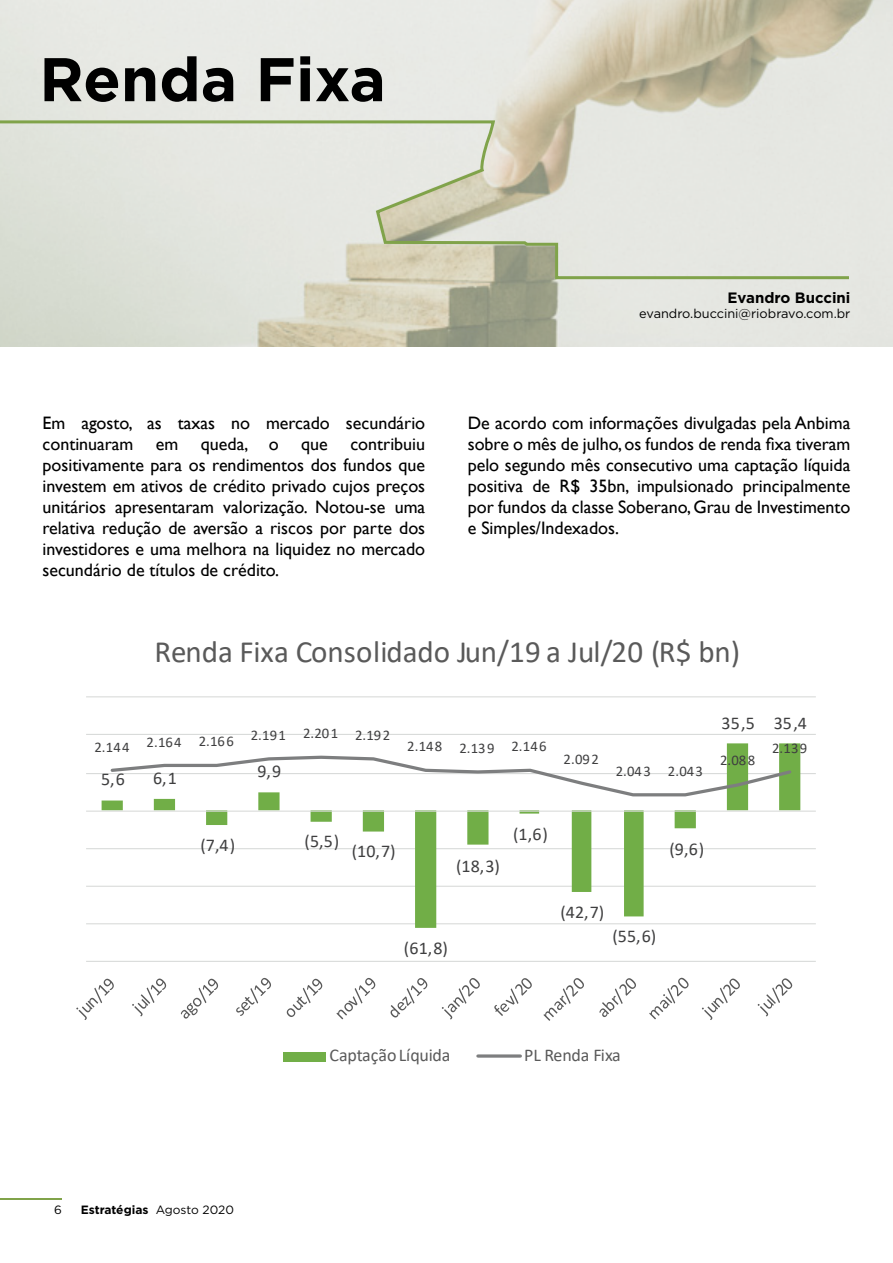
<style>
.page{position:relative;width:893px;height:1263px;background:#fff}
.page>*{position:absolute;margin:0;border:0;box-sizing:border-box;transform-origin:0 0}
.t1{font:700 61.5px "Gotham";color:#000}
.t2{font:31.05px "Calibri";color:#5a5a5a}
.t3{font:18px/21px "Gill Sans";color:#000;text-align:justify}
.t4{font:18px "Calibri";letter-spacing:.01em;color:#3f3f40}
.t5{font:18px "Calibri";color:#5a5a5a}
.t6{font:700 17.1px "Gotham";letter-spacing:-.01em;color:#000}
.t7{font:700 15px "Gotham";color:#000}
.t8{font:14.7px "Calibri";letter-spacing:.05em;color:#3f3f40}
.t9{font:12.75px "Gotham";color:#000}
.t10{font:700 12px "Gotham";color:#000}
.t11{font:12px "Gotham";color:#000}
.s1{font-weight:400}
</style>
<div class="page">
<hr style="left:0;top:1198px;width:62px;height:1px;background:#80a34a">
<img style="left:0;top:0;width:893px;height:347px">
<svg style="left:0;top:119px;width:852px;height:162px;background:#dcded3"></svg>
<hr style="left:86px;top:961px;width:730px;height:1px;background:#d8dad9">
<hr style="left:86px;top:923px;width:730px;height:1px;background:#d8dad9">
<hr style="left:86px;top:886px;width:730px;height:1px;background:#d8dad9">
<hr style="left:86px;top:848px;width:730px;height:1px;background:#d8dad9">
<hr style="left:86px;top:773px;width:730px;height:1px;background:#d8dad9">
<hr style="left:86px;top:734px;width:730px;height:1px;background:#d8dad9">
<hr style="left:86px;top:696px;width:730px;height:1px;background:#d8dad9">
<svg style="left:102px;top:743px;width:698px;height:185px"></svg>
<hr style="left:86px;top:811px;width:730px;height:1px;background:#d8dad9">
<svg style="left:109px;top:754px;width:685px;height:45px"></svg>
<svg style="left:76px;top:979px;width:38px;height:41px"></svg>
<svg style="left:132px;top:978px;width:34px;height:38px"></svg>
<svg style="left:181px;top:979px;width:37px;height:39px"></svg>
<svg style="left:236px;top:978px;width:35px;height:38px"></svg>
<svg style="left:287px;top:979px;width:35px;height:38px"></svg>
<svg style="left:336px;top:978px;width:39px;height:41px"></svg>
<svg style="left:390px;top:978px;width:37px;height:39px"></svg>
<svg style="left:442px;top:978px;width:38px;height:41px"></svg>
<svg style="left:494px;top:978px;width:38px;height:38px"></svg>
<svg style="left:543px;top:978px;width:41px;height:43px"></svg>
<svg style="left:599px;top:978px;width:37px;height:39px"></svg>
<svg style="left:649px;top:978px;width:40px;height:41px"></svg>
<svg style="left:702px;top:978px;width:38px;height:42px"></svg>
<svg style="left:758px;top:978px;width:34px;height:38px"></svg>
<div style="left:283px;top:1052px;width:42px;height:10px;background:#71ae47"></div>
<svg style="left:478px;top:1054px;width:42px;height:4px"></svg>
<h1 class="t1" style="left:39px;top:39px;width:348px">Renda Fixa</h1>
<p class="t6" style="left:43px;top:59px;width:86px">Rio Bravo</p>
<p class="t7" style="left:728px;top:287px;width:124px">Evandro Buccini</p>
<p class="t9" style="left:639px;top:305px;width:213px">evandro.buccini@riobravo.com.br</p>
<p class="t3" style="left:43px;top:413px;width:384px">Em agosto, as taxas no mercado secundário continuaram em queda, o que contribuiu positivamente para os rendimentos dos fundos que investem em ativos de crédito privado cujos preços unitários apresentaram valorização. Notou-se uma relativa redução de aversão a riscos por parte dos investidores e uma melhora na liquidez no mercado secundário de títulos de crédito.</p>
<p class="t3" style="left:468px;top:413px;width:384px">De acordo com informações divulgadas pela Anbima sobre o mês de julho, os fundos de renda fixa tiveram pelo segundo mês consecutivo uma captação líquida positiva de R$ 35bn, impulsionado principalmente por fundos da classe Soberano, Grau de Investimento e Simples/Indexados.</p>
<h2 class="t2" style="left:154px;top:630px;width:587px">Renda Fixa Consolidado Jun/19 a Jul/20 (R$ bn)</h2>
<p class="t8" style="left:94px;top:728px;width:297px">2.144 2.164 2.166 2.191 2.201 2.192</p>
<p class="t4" style="left:101px;top:767px;width:25px">5,6</p>
<p class="t4" style="left:153px;top:766px;width:25px">6,1</p>
<p class="t4" style="left:257px;top:759px;width:25px">9,9</p>
<p class="t8" style="left:407px;top:736px;width:141px">2.148 2.139 2.146</p>
<p class="t8" style="left:564px;top:749px;width:37px">2.092</p>
<p class="t8" style="left:616px;top:761px;width:89px">2.043 2.043</p>
<p class="t4" style="left:200px;top:832px;width:36px">(7,4)</p>
<p class="t4" style="left:305px;top:829px;width:36px">(5,5)</p>
<p class="t4" style="left:352px;top:838px;width:45px">(10,7)</p>
<p class="t4" style="left:456px;top:853px;width:45px">(18,3)</p>
<p class="t4" style="left:404px;top:935px;width:45px">(61,8)</p>
<p class="t4" style="left:513px;top:821px;width:36px">(1,6)</p>
<p class="t4" style="left:669px;top:836px;width:36px">(9,6)</p>
<p class="t4" style="left:560px;top:899px;width:45px">(42,7)</p>
<p class="t4" style="left:612px;top:923px;width:45px">(55,6)</p>
<p class="t4" style="left:722px;top:710px;width:87px">35,5 35,4</p>
<p class="t8" style="left:720px;top:750px;width:37px">2.088</p>
<p class="t8" style="left:772px;top:738px;width:37px">2.139</p>
<p class="t5" style="left:329px;top:1043px;width:122px">Captação Líquida</p>
<p class="t5" style="left:524px;top:1043px;width:98px">PL Renda Fixa</p>
<p class="t11" style="left:54px;top:1202px;width:9px">6</p>
<p class="t10" style="left:81px;top:1202px;width:155px">Estratégias <span class="s1">Agosto 2020</span></p>
</div>
